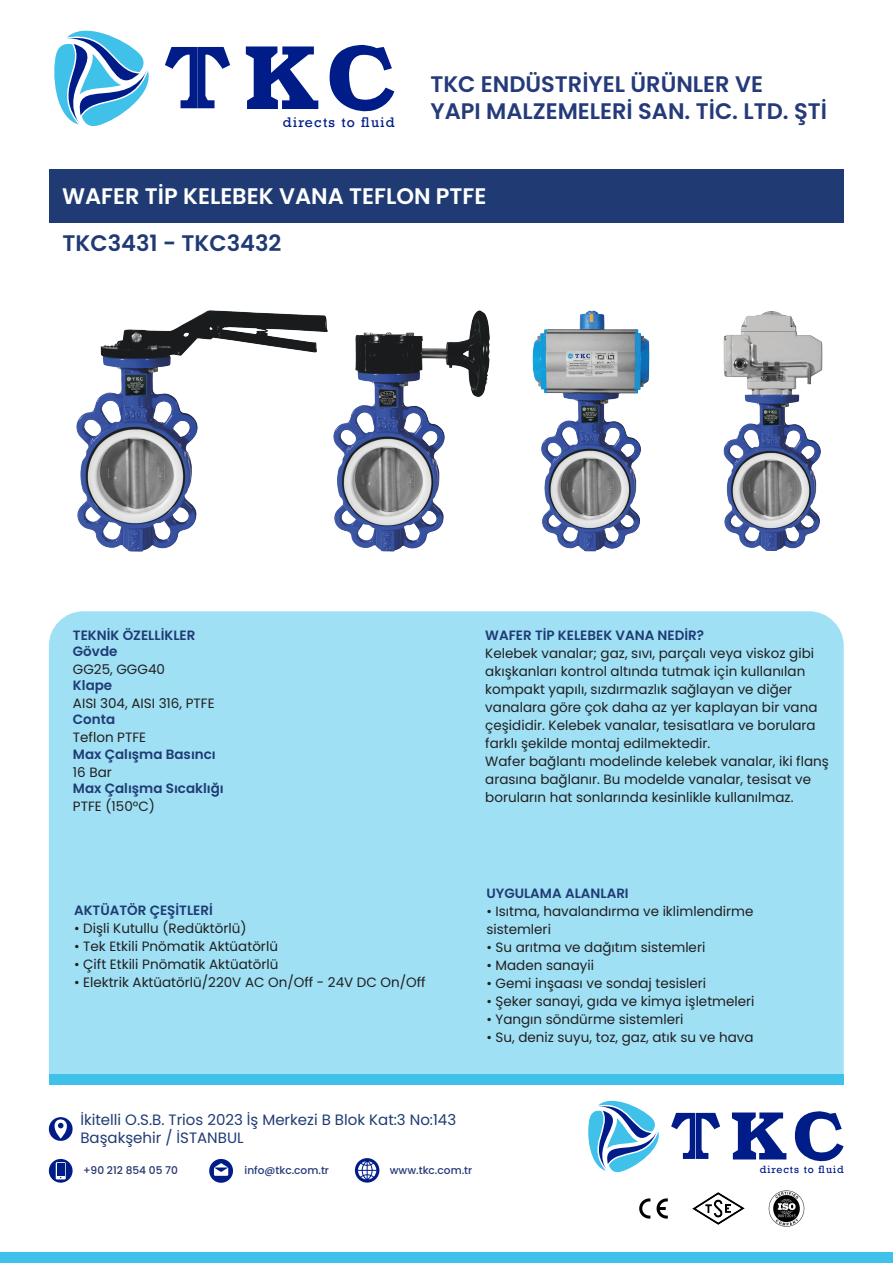
<style>
.page{position:relative;width:893px;height:1263px;background:#fff}
.page>*{position:absolute;margin:0;border:0;box-sizing:border-box;transform-origin:0 0}
.t1{font:600 22.5px/27px "Poppins";color:#243a7a}
.t2{font:600 22.5px "Poppins";color:#fff}
.t3{font:600 22.5px "Poppins";color:#203b74}
.t4{font:15px/18px "Poppins";color:#203b74}
.t5{font:13.5px/18px "Poppins";color:#231f20}
.t6{font:600 13.5px/16.2px "Poppins";color:#203b74}
.t7{font:13.05px "Rockwell";letter-spacing:.1em;color:#001c88}
.t8{font:500 10.65px "Poppins";color:#253979}
.t9{font:500 10.65px "Poppins";color:#23346f}
.t10{font:9.9px "Rockwell";letter-spacing:.1em;color:#001c88}
</style>
<div class="page">
<div style="left:49px;top:1074px;width:795px;height:11px;background:#3fc1e9"></div>
<div style="left:0;top:1252px;width:893px;height:11px;background:#3fc1e9"></div>
<div style="left:49px;top:169px;width:795px;height:53px;background:#203b74"></div>
<svg style="left:54px;top:30px;width:95px;height:97px"></svg>
<svg style="left:165px;top:47px;width:65px;height:61px"></svg>
<svg style="left:246px;top:46px;width:72px;height:63px"></svg>
<svg style="left:329px;top:45px;width:65px;height:67px"></svg>
<svg style="left:588px;top:1100px;width:71px;height:73px"></svg>
<svg style="left:671px;top:1113px;width:49px;height:46px"></svg>
<svg style="left:732px;top:1112px;width:54px;height:47px"></svg>
<svg style="left:795px;top:1111px;width:48px;height:51px"></svg>
<svg style="left:49px;top:1159px;width:24px;height:24px"></svg>
<svg style="left:209px;top:1159px;width:24px;height:24px"></svg>
<svg style="left:355px;top:1158px;width:24px;height:24px"></svg>
<svg style="left:49px;top:1117px;width:24px;height:24px"></svg>
<img style="left:768px;top:1190px;width:37px;height:37px">
<img style="left:692px;top:1193px;width:52px;height:31px">
<img style="left:639px;top:1198px;width:29px;height:21px">
<div style="left:49px;top:611px;width:795px;height:463px;background:#9fe0f4"></div>
<img style="left:568px;top:310px;width:48px;height:242px">
<img style="left:76px;top:310px;width:179px;height:242px">
<img style="left:616px;top:311px;width:207px;height:240px">
<img style="left:255px;top:310px;width:313px;height:242px">
<p class="t7" style="left:283px;top:115px;width:113px">directs to fluid</p>
<h1 class="t1" style="left:430px;top:70px;width:398px">TKC ENDÜSTRİYEL ÜRÜNLER VE<br>YAPI MALZEMELERİ SAN. TİC. LTD. ŞTİ</h1>
<h1 class="t2" style="left:62px;top:183px;width:426px">WAFER TİP KELEBEK VANA TEFLON PTFE</h1>
<h1 class="t3" style="left:63px;top:230px;width:220px">TKC3431 - TKC3432</h1>
<p class="t6" style="left:73px;top:627px;width:124px">TEKNİK ÖZELLİKLER<br>Gövde</p>
<p class="t5" style="left:73px;top:660px;width:94px">GG25, GGG40</p>
<p class="t6" style="left:73px;top:677px;width:41px">Klape</p>
<p class="t5" style="left:73px;top:694px;width:143px">AISI 304, AISI 316, PTFE</p>
<p class="t6" style="left:73px;top:712px;width:44px">Conta</p>
<p class="t5" style="left:73px;top:729px;width:75px">Teflon PTFE</p>
<p class="t6" style="left:73px;top:746px;width:144px">Max Çalışma Basıncı</p>
<p class="t5" style="left:73px;top:763px;width:40px">16 Bar</p>
<p class="t6" style="left:73px;top:780px;width:152px">Max Çalışma Sıcaklığı</p>
<p class="t5" style="left:73px;top:797px;width:83px">PTFE (150°C)</p>
<p class="t6" style="left:485px;top:627px;width:220px">WAFER TİP KELEBEK VANA NEDİR?</p>
<p class="t5" style="left:485px;top:644px;width:345px">Kelebek vanalar; gaz, sıvı, parçalı veya viskoz gibi akışkanları kontrol altında tutmak için kullanılan kompakt yapılı, sızdırmazlık sağlayan ve diğer vanalara göre çok daha az yer kaplayan bir vana çeşididir. Kelebek vanalar, tesisatlara ve borulara farklı şekilde montaj edilmektedir.<br>Wafer bağlantı modelinde kelebek vanalar, iki flanş arasına bağlanır. Bu modelde vanalar, tesisat ve boruların hat sonlarında kesinlikle kullanılmaz.</p>
<p class="t6" style="left:74px;top:902px;width:140px">AKTÜATÖR ÇEŞİTLERİ</p>
<p class="t5" style="left:74px;top:919px;width:174px">• Dişli Kutullu (Redüktörlü)</p>
<p class="t5" style="left:74px;top:937px;width:205px">• Tek Etkili Pnömatik Aktüatörlü</p>
<p class="t5" style="left:74px;top:955px;width:206px">• Çift Etkili Pnömatik Aktüatörlü</p>
<p class="t5" style="left:74px;top:973px;width:353px">• Elektrik Aktüatörlü/220V AC On/Off - 24V DC On/Off</p>
<p class="t6" style="left:486px;top:885px;width:144px">UYGULAMA ALANLARI</p>
<p class="t5" style="left:486px;top:902px;width:269px">• Isıtma, havalandırma ve iklimlendirme sistemleri</p>
<p class="t5" style="left:486px;top:938px;width:221px">• Su arıtma ve dağıtım sistemleri</p>
<p class="t5" style="left:486px;top:956px;width:109px">• Maden sanayii</p>
<p class="t5" style="left:486px;top:974px;width:221px">• Gemi inşaası ve sondaj tesisleri</p>
<p class="t5" style="left:486px;top:992px;width:270px">• Şeker sanayi, gıda ve kimya işletmeleri</p>
<p class="t5" style="left:486px;top:1010px;width:199px">• Yangın söndürme sistemleri</p>
<p class="t5" style="left:486px;top:1028px;width:269px">• Su, deniz suyu, toz, gaz, atık su ve hava</p>
<p class="t4" style="left:80px;top:1110px;width:377px">İkitelli O.S.B. Trios 2023 İş Merkezi B Blok Kat:3 No:143<br>Başakşehir / İSTANBUL</p>
<p class="t9" style="left:83px;top:1164px;width:96px">+90 212 854 05 70</p>
<p class="t8" style="left:245px;top:1164px;width:86px">info@tkc.com.tr</p>
<p class="t8" style="left:390px;top:1164px;width:84px">www.tkc.com.tr</p>
<p class="t10" style="left:760px;top:1164px;width:86px">directs to fluid</p>
</div>
